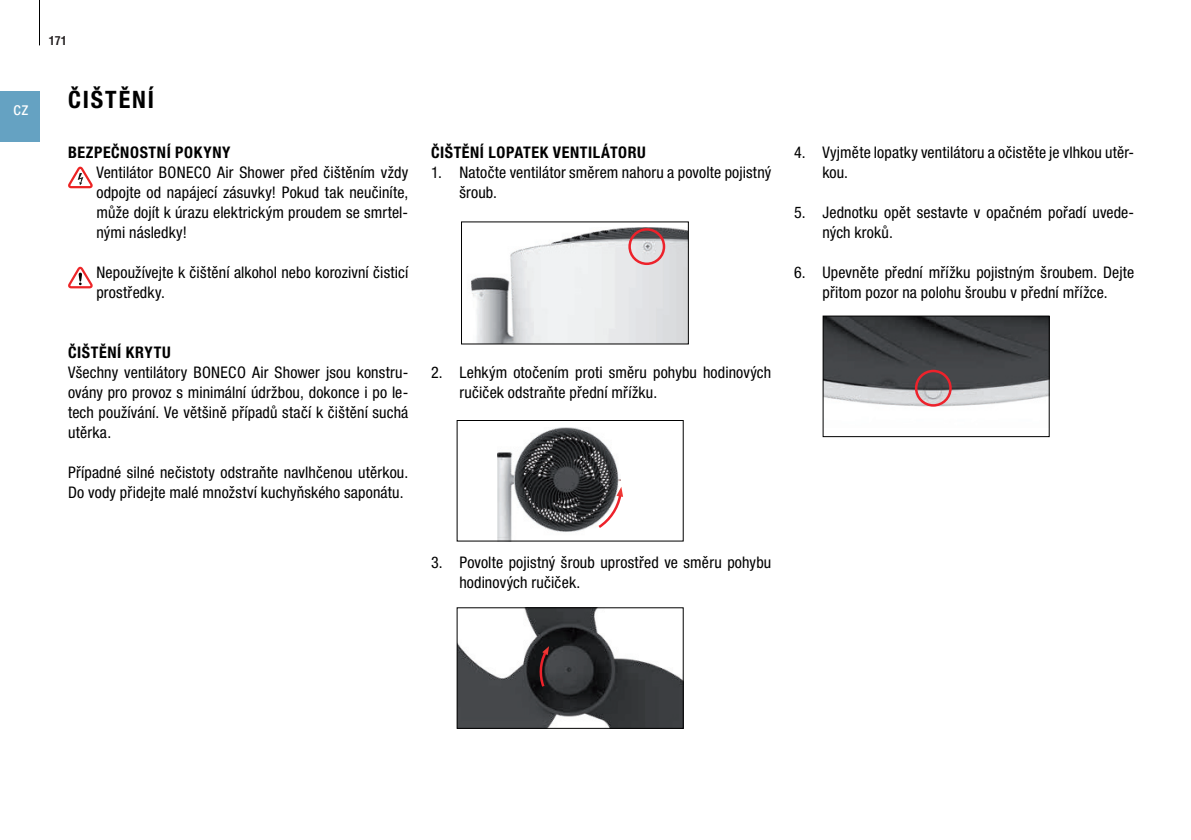
<style>
.page{position:relative;width:1191px;height:840px;background:#fff}
.page>*{position:absolute;margin:0;border:0;box-sizing:border-box;transform-origin:0 0}
.t1{font:700 condensed 24px "Helvetica Neue LTW1 G";letter-spacing:.08em;color:#000}
.t2{font:condensed 18px "Helvetica Neue LTW1 G";color:#fff}
.t3{font:condensed 16px/20px "Helvetica Neue LTW1 G";letter-spacing:.01em;color:#000}
.t4{font:700 condensed 16px "Helvetica Neue LTW1 G";letter-spacing:.04em;color:#000}
.t5{font:700 condensed 12px "Helvetica";color:#231f20}
</style>
<div class="page">
<svg style="left:68px;top:166px;width:24px;height:22px"></svg>
<svg style="left:68px;top:266px;width:24px;height:22px"></svg>
<img style="left:497px;top:427px;width:123px;height:112px">
<div style="left:456px;top:420px;width:227px;height:121px;border:1px solid #000"></div>
<img style="left:824px;top:317px;width:223px;height:90px">
<div style="left:822px;top:315px;width:227px;height:122px;border:1px solid #000"></div>
<div style="left:915px;top:369px;width:36px;height:37px;border:2px solid #ed222b;border-radius:50%"></div>
<img style="left:471px;top:227px;width:216px;height:115px">
<div style="left:461px;top:221px;width:228px;height:123px;border:1px solid #000"></div>
<div style="left:628px;top:228px;width:37px;height:37px;border:2px solid #ed222b;border-radius:50%"></div>
<svg style="left:596px;top:486px;width:27px;height:44px"></svg>
<img style="left:458px;top:609px;width:223px;height:117px">
<div style="left:456px;top:607px;width:227px;height:121px;border:1px solid #000"></div>
<svg style="left:539px;top:645px;width:10px;height:44px"></svg>
<div style="left:0;top:91px;width:40px;height:51px;background:#65a2c2"></div>
<hr style="left:39px;top:0;width:1px;height:45px;background:#000">
<p class="t2" style="left:13px;top:102px;width:16px">cz</p>
<p class="t5" style="left:49px;top:33px;width:19px">171</p>
<h1 class="t1" style="left:68px;top:85px;width:88px">ČIŠTĚNÍ</h1>
<p class="t4" style="left:68px;top:143px;width:164px">BEZPEČNOSTNÍ POKYNY</p>
<p class="t3" style="left:96px;top:164px;width:313px;text-align:justify">Ventilátor BONECO Air Shower před čištěním vždy odpojte od napájecí zásuvky! Pokud tak neučiníte, může dojít k úrazu elektrickým proudem se smrtel&shy;nými následky!</p>
<p class="t3" style="left:96px;top:264px;width:313px">Nepoužívejte k čištění alkohol nebo korozivní čisticí prostředky.</p>
<p class="t4" style="left:68px;top:343px;width:104px">ČIŠTĚNÍ KRYTU</p>
<p class="t3" style="left:68px;top:364px;width:342px;text-align:justify">Všechny ventilátory BONECO Air Shower jsou konstru&shy;ovány pro provoz s minimální údržbou, dokonce i po le&shy;tech používání. Ve většině případů stačí k čištění suchá utěrka.</p>
<p class="t3" style="left:68px;top:464px;width:342px">Případné silné nečistoty odstraňte navlhčenou utěrkou.<br>Do vody přidejte malé množství kuchyňského saponátu.</p>
<p class="t4" style="left:431px;top:143px;width:216px">ČIŠTĚNÍ LOPATEK VENTILÁTORU</p>
<p class="t3" style="left:459px;top:164px;width:313px;text-indent:-28px">1. Natočte ventilátor směrem nahoru a povolte pojistný šroub.</p>
<p class="t3" style="left:459px;top:364px;width:313px;text-indent:-28px">2. Lehkým otočením proti směru pohybu hodinových ručiček odstraňte přední mřížku.</p>
<p class="t3" style="left:459px;top:554px;width:313px;text-indent:-28px">3. Povolte pojistný šroub uprostřed ve směru pohybu hodinových ručiček.</p>
<p class="t3" style="left:822px;top:144px;width:313px;text-indent:-28px">4. Vyjměte lopatky ventilátoru a očistěte je vlhkou utěr&shy;kou.</p>
<p class="t3" style="left:822px;top:204px;width:313px;text-indent:-28px">5. Jednotku opět sestavte v opačném pořadí uvede&shy;ných kroků.</p>
<p class="t3" style="left:794px;top:264px;width:342px;text-align:center">6. Upevněte přední mřížku pojistným šroubem. Dejte přitom pozor na polohu šroubu v přední mřížce.</p>
</div>
